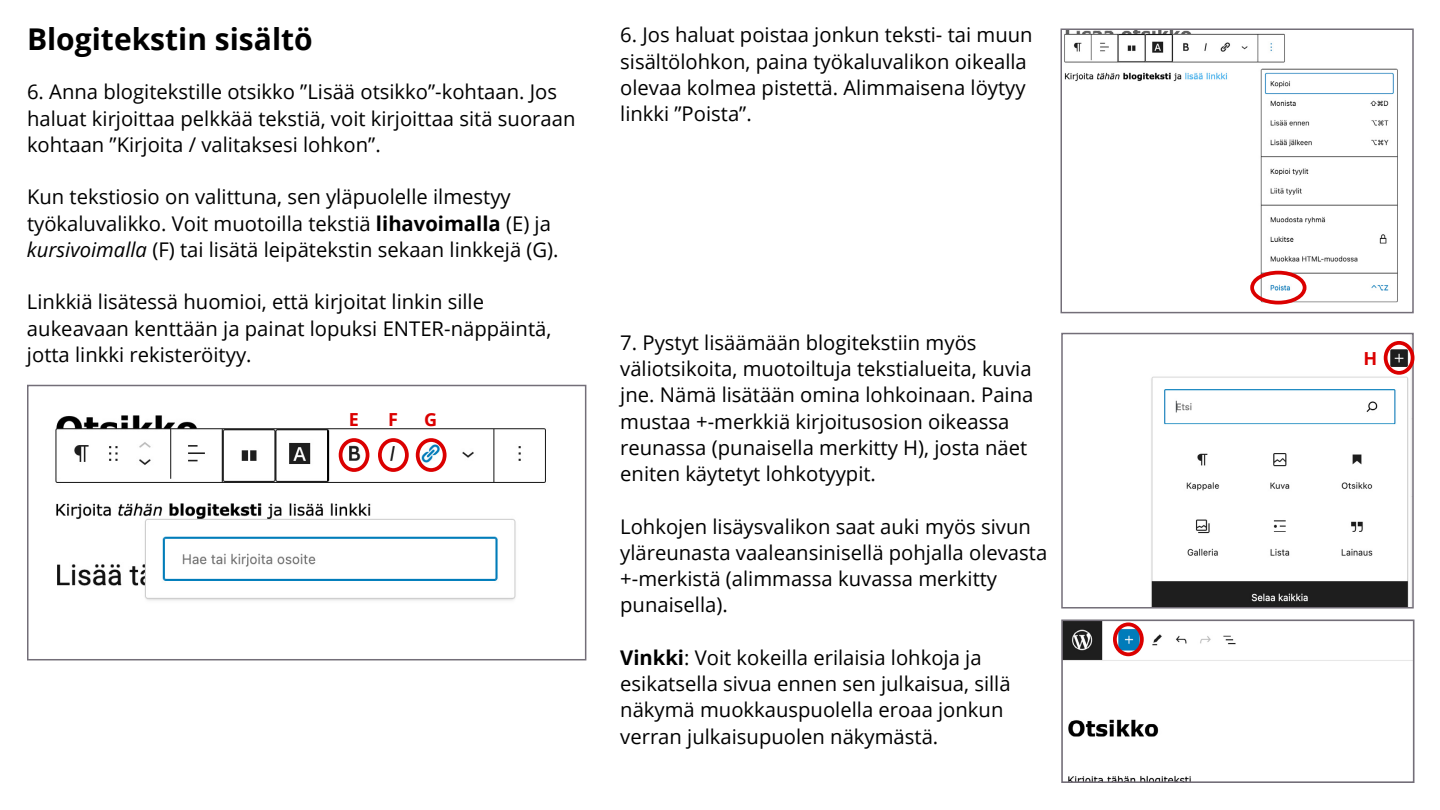
<style>
.page{position:relative;width:1440px;height:810px;background:#fff}
.page>*{position:absolute;margin:0;border:0;box-sizing:border-box;transform-origin:0 0}
.t1{font:700 30px "Open Sans";color:#000}
.t2{font:20.25px/26.2px "Open Sans";color:#000}
.t3{font:700 18px "Open Sans";color:#db0000}
.s1{font-weight:700}
.s2{font-style:italic}
</style>
<div class="page">
<img style="left:55px;top:415px;width:491px;height:186px">
<div style="left:27px;top:385px;width:559px;height:275px;border:2px solid #736e78"></div>
<div style="left:339px;top:438px;width:30px;height:34px;border:4px solid #db0000;border-radius:50%"></div>
<div style="left:378px;top:438px;width:31px;height:34px;border:4px solid #db0000;border-radius:50%"></div>
<div style="left:416px;top:438px;width:31px;height:34px;border:4px solid #db0000;border-radius:50%"></div>
<img style="left:1151px;top:341px;width:260px;height:265px">
<div style="left:1061px;top:333px;width:353px;height:276px;border:2px solid #736e78"></div>
<div style="left:1384px;top:341px;width:30px;height:34px;border:4px solid #db0000;border-radius:50%"></div>
<img style="left:1064px;top:31px;width:334px;height:274px">
<div style="left:1060px;top:28px;width:354px;height:285px;border:2px solid #736e78"></div>
<div style="left:1250px;top:271px;width:56px;height:33px;border:4px solid #db0000;border-radius:50%"></div>
<img style="left:1064px;top:622px;width:348px;height:158px">
<div style="left:1061px;top:619px;width:354px;height:164px;border:2px solid #736e78"></div>
<div style="left:1113px;top:622px;width:31px;height:34px;border:4px solid #db0000;border-radius:50%"></div>
<h1 class="t1" style="left:27px;top:18px;width:287px">Blogitekstin sisältö</h1>
<p class="t2" style="left:27px;top:79px;width:550px">6. Anna blogitekstille otsikko ”Lisää otsikko”-kohtaan. Jos haluat kirjoittaa pelkkää tekstiä, voit kirjoittaa sitä suoraan kohtaan ”Kirjoita / valitaksesi lohkon”.</p>
<p class="t2" style="left:27px;top:183px;width:533px">Kun tekstiosio on valittuna, sen yläpuolelle ilmestyy työkaluvalikko. Voit muotoilla tekstiä <span class="s1">lihavoimalla</span> (E) ja <span class="s2">kursivoimalla</span> (F) tai lisätä leipätekstin sekaan linkkejä (G).</p>
<p class="t2" style="left:27px;top:288px;width:526px">Linkkiä lisätessä huomioi, että kirjoitat linkin sille aukeavaan kenttään ja painat lopuksi ENTER-näppäintä, jotta linkki rekisteröityy.</p>
<p class="t3" style="left:349px;top:407px;width:12px">E</p>
<p class="t3" style="left:388px;top:407px;width:11px">F</p>
<p class="t3" style="left:424px;top:407px;width:15px">G</p>
<p class="t2" style="left:620px;top:21px;width:414px">6. Jos haluat poistaa jonkun teksti- tai muun sisältölohkon, paina työkaluvalikon oikealla olevaa kolmea pistettä. Alimmaisena löytyy linkki ”Poista”.</p>
<p class="t2" style="left:620px;top:329px;width:415px">7. Pystyt lisäämään blogitekstiin myös väliotsikoita, muotoiltuja tekstialueita, kuvia jne. Nämä lisätään omina lohkoinaan. Paina mustaa +-merkkiä kirjoitusosion oikeassa reunassa (punaisella merkitty H), josta näet eniten käytetyt lohkotyypit.</p>
<p class="t2" style="left:620px;top:513px;width:429px">Lohkojen lisäysvalikon saat auki myös sivun yläreunasta vaaleansinisellä pohjalla olevasta +-merkistä (alimmassa kuvassa merkitty punaisella).</p>
<p class="t2" style="left:620px;top:644px;width:392px"><span class="s1">Vinkki</span>: Voit kokeilla erilaisia lohkoja ja esikatsella sivua ennen sen julkaisua, sillä näkymä muokkauspuolella eroaa jonkun verran julkaisupuolen näkymästä.</p>
<p class="t3" style="left:1364px;top:345px;width:15px">H</p>
</div>
